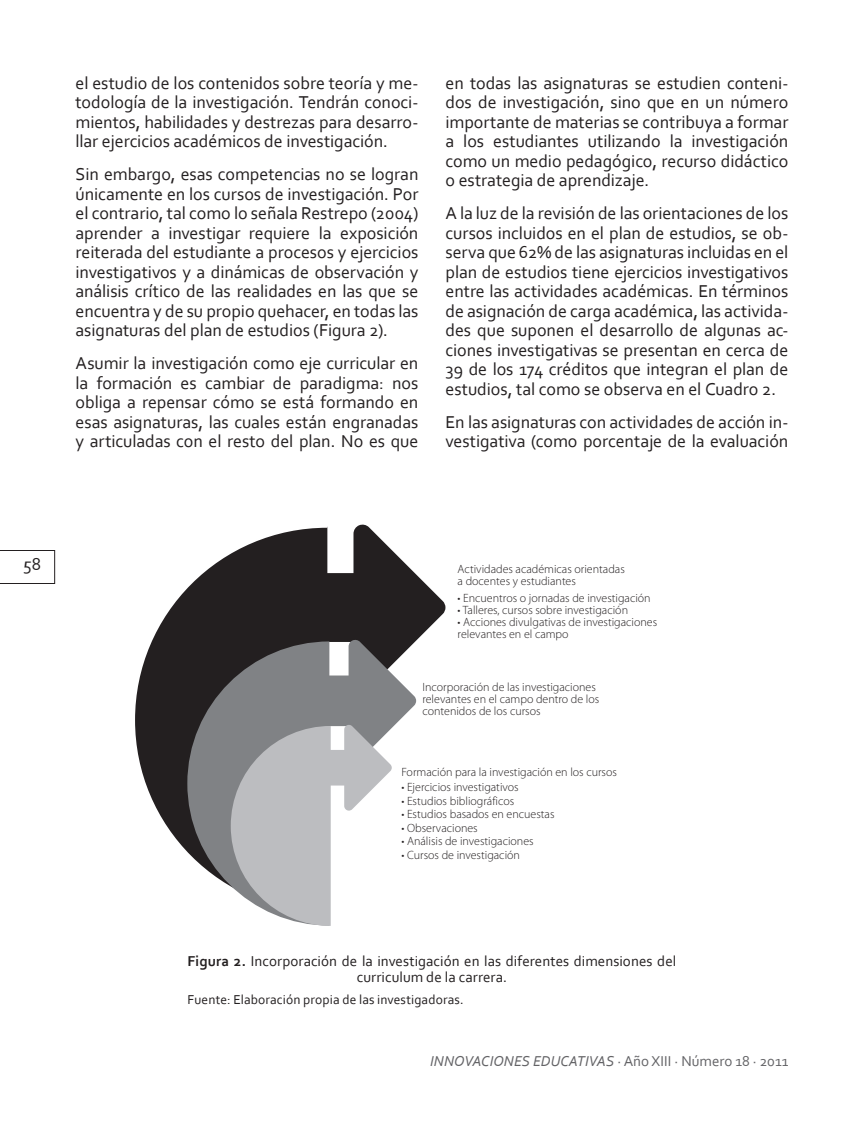
<style>
.page{position:relative;width:864px;height:1134px;background:#fff}
.page>*{position:absolute;margin:0;border:0;box-sizing:border-box;transform-origin:0 0}
.t1{font:18px/19.5px "Corbel";letter-spacing:-.005em;color:#231f20;text-align:justify}
.Pie_de_figura{font:15px/16.5px "Corbel";letter-spacing:.005em;color:#231f20;text-align:center}
.t2{font:italic 15px "Corbel";color:#636366}
.Nota_al_pie_de_pagin{font:13.5px "Corbel";letter-spacing:.01em;color:#231f20}
.t3{font:300 12px/12px "Myriad Pro";color:#231f20}
.s1{font-weight:700}
.s2{font-style:normal}
</style>
<div class="page">
<svg style="left:0;top:550px;width:55px;height:34px"></svg>
<svg style="left:135px;top:553px;width:96px;height:299px;fill:#231f20"></svg>
<svg style="left:187px;top:641px;width:44px;height:246px;background:#656567"></svg>
<svg style="left:231px;top:524px;width:214px;height:402px"></svg>
<p class="t1" style="left:76px;top:73px;width:344px">el estudio de los contenidos sobre teoría y me&shy;todología de la investigación. Tendrán conoci&shy;mientos, habilidades y destrezas para desarro&shy;llar ejercicios académicos de investigación.</p>
<p class="t1" style="left:76px;top:164px;width:344px">Sin embargo, esas competencias no se logran únicamente en los cursos de investigación. Por el contrario, tal como lo señala Restrepo (2004) aprender a investigar requiere la exposición reiterada del estudiante a procesos y ejercicios investigativos y a dinámicas de observación y análisis crítico de las realidades en las que se encuentra y de su propio quehacer, en todas las asignaturas del plan de estudios (Figura 2).</p>
<p class="t1" style="left:76px;top:353px;width:344px">Asumir la investigación como eje curricular en la formación es cambiar de paradigma: nos obliga a repensar cómo se está formando en esas asignaturas, las cuales están engranadas y articuladas con el resto del plan. No es que</p>
<p class="t1" style="left:446px;top:73px;width:344px">en todas las asignaturas se estudien conteni&shy;dos de investigación, sino que en un número importante de materias se contribuya a formar a los estudiantes utilizando la investigación como un medio pedagógico, recurso didáctico o estrategia de aprendizaje.</p>
<p class="t1" style="left:446px;top:203px;width:344px">A la luz de la revisión de las orientaciones de los cursos incluidos en el plan de estudios, se ob&shy;serva que 62% de las asignaturas incluidas en el plan de estudios tiene ejercicios investigativos entre las actividades académicas. En términos de asignación de carga académica, las activida&shy;des que suponen el desarrollo de algunas ac&shy;ciones investigativas se presentan en cerca de 39 de los 174 créditos que integran el plan de estudios, tal como se observa en el Cuadro 2.</p>
<p class="t1" style="left:446px;top:412px;width:344px">En las asignaturas con actividades de acción in&shy;vestigativa (como porcentaje de la evaluación</p>
<p class="t1" style="left:23px;top:554px;width:19px">58</p>
<p class="t3" style="left:458px;top:562px;width:169px">Actividades académicas orientadas a docentes y estudiantes</p>
<p class="t3" style="left:458px;top:592px;width:195px">• Encuentros o jornadas de investigación</p>
<p class="t3" style="left:458px;top:604px;width:172px">• Talleres, cursos sobre investigación</p>
<p class="t3" style="left:458px;top:616px;width:201px">• Acciones divulgativas de investigaciones relevantes en el campo</p>
<p class="t3" style="left:422px;top:681px;width:178px">Incorporación de las investigaciones relevantes en el campo dentro de los contenidos de los cursos</p>
<p class="t3" style="left:401px;top:766px;width:217px">Formación para la investigación en los cursos</p>
<p class="t3" style="left:401px;top:781px;width:119px">• Ejercicios investigativos</p>
<p class="t3" style="left:401px;top:795px;width:114px">• Estudios bibliográficos</p>
<p class="t3" style="left:401px;top:808px;width:155px">• Estudios basados en encuestas</p>
<p class="t3" style="left:401px;top:822px;width:78px">• Observaciones</p>
<p class="t3" style="left:401px;top:835px;width:134px">• Análisis de investigaciones</p>
<p class="t3" style="left:401px;top:849px;width:120px">• Cursos de investigación</p>
<p class="Pie_de_figura" style="left:188px;top:952px;width:490px"><span class="s1">Figura 2.</span> Incorporación de la investigación en las diferentes dimensiones del curriculum de la carrera.</p>
<p class="Nota_al_pie_de_pagin" style="left:188px;top:991px;width:278px">Fuente: Elaboración propia de las investigadoras.</p>
<p class="t2" style="left:430px;top:1051px;width:360px">INNOVACIONES EDUCATIVAS <span class="s2">· Año XIII · Número 18 · 2011</span></p>
</div>
